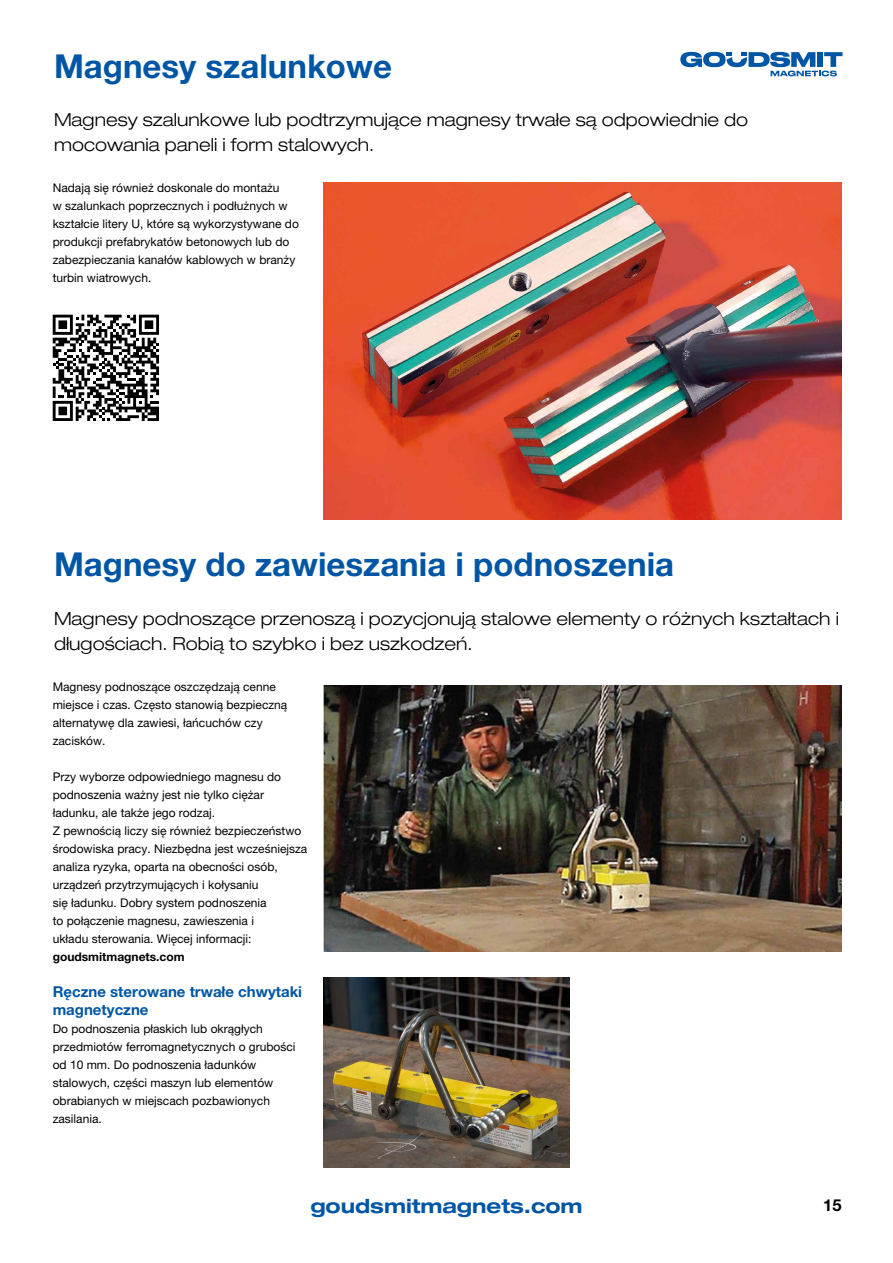
<style>
.page{position:relative;width:893px;height:1263px;background:#fff}
.page>*{position:absolute;margin:0;border:0;box-sizing:border-box;transform-origin:0 0}
.t1{font:700 33px "Helvetica Neue LT Pro";color:#0056a4}
.t2{font:700 expanded 19.5px "Helvetica Neue LT Pro";color:#0056a4}
.t3{font:300 expanded 18px/25.5px "Helvetica Neue LT Pro";color:#000}
.t4{font:700 16.5px "Helvetica Neue LT Pro";color:#000}
.t5{font:700 15px/18px "Helvetica Neue LT Pro";color:#0056a4}
.t6{font:12px/18px "Helvetica Neue LT Pro";color:#000}
.t7{font:700 12px "Helvetica Neue LT Pro";color:#000}
</style>
<div class="page">
<img style="left:323px;top:182px;width:519px;height:337px">
<img style="left:323px;top:686px;width:519px;height:265px">
<img style="left:323px;top:977px;width:247px;height:190px">
<svg style="left:53px;top:315px;width:106px;height:106px"></svg>
<svg style="left:680px;top:52px;width:162px;height:24px"></svg>
<h1 class="t1" style="left:54px;top:45px;width:339px">Magnesy szalunkowe</h1>
<h3 class="t3" style="left:54px;top:107px;width:696px">Magnesy szalunkowe lub podtrzymujące magnesy trwałe są odpowiednie do mocowania paneli i form stalowych.</h3>
<p class="t6" style="left:53px;top:179px;width:248px">Nadają się również doskonale do montażu<br>w szalunkach poprzecznych i podłużnych w kształcie litery U, które są wykorzystywane do produkcji prefabrykatów betonowych lub do zabezpieczania kanałów kablowych w branży turbin wiatrowych.</p>
<h1 class="t1" style="left:54px;top:544px;width:622px">Magnesy do zawieszania i podnoszenia</h1>
<h3 class="t3" style="left:54px;top:605px;width:786px">Magnesy podnoszące przenoszą i pozycjonują stalowe elementy o różnych kształtach i długościach. Robią to szybko i bez uszkodzeń.</h3>
<p class="t6" style="left:53px;top:677px;width:236px">Magnesy podnoszące oszczędzają cenne miejsce i czas. Często stanowią bezpieczną alternatywę dla zawiesi, łańcuchów czy zacisków.</p>
<p class="t6" style="left:53px;top:767px;width:256px">Przy wyborze odpowiedniego magnesu do podnoszenia ważny jest nie tylko ciężar ładunku, ale także jego rodzaj.<br>Z pewnością liczy się również bezpieczeństwo środowiska pracy. Niezbędna jest wcześniejsza analiza ryzyka, oparta na obecności osób, urządzeń przytrzymujących i kołysaniu<br>się ładunku. Dobry system podnoszenia<br>to połączenie magnesu, zawieszenia i<br>układu sterowania. Więcej informacji:</p>
<p class="t7" style="left:53px;top:949px;width:133px">goudsmitmagnets.com</p>
<p class="t5" style="left:53px;top:982px;width:251px">Ręczne sterowane trwałe chwytaki magnetyczne</p>
<p class="t6" style="left:53px;top:1020px;width:244px">Do podnoszenia płaskich lub okrągłych przedmiotów ferromagnetycznych o grubości od 10 mm. Do podnoszenia ładunków stalowych, części maszyn lub elementów obrabianych w miejscach pozbawionych zasilania.</p>
<h2 class="t2" style="left:310px;top:1194px;width:274px">goudsmitmagnets.com</h2>
<h3 class="t4" style="left:823px;top:1195px;width:20px">15</h3>
</div>
